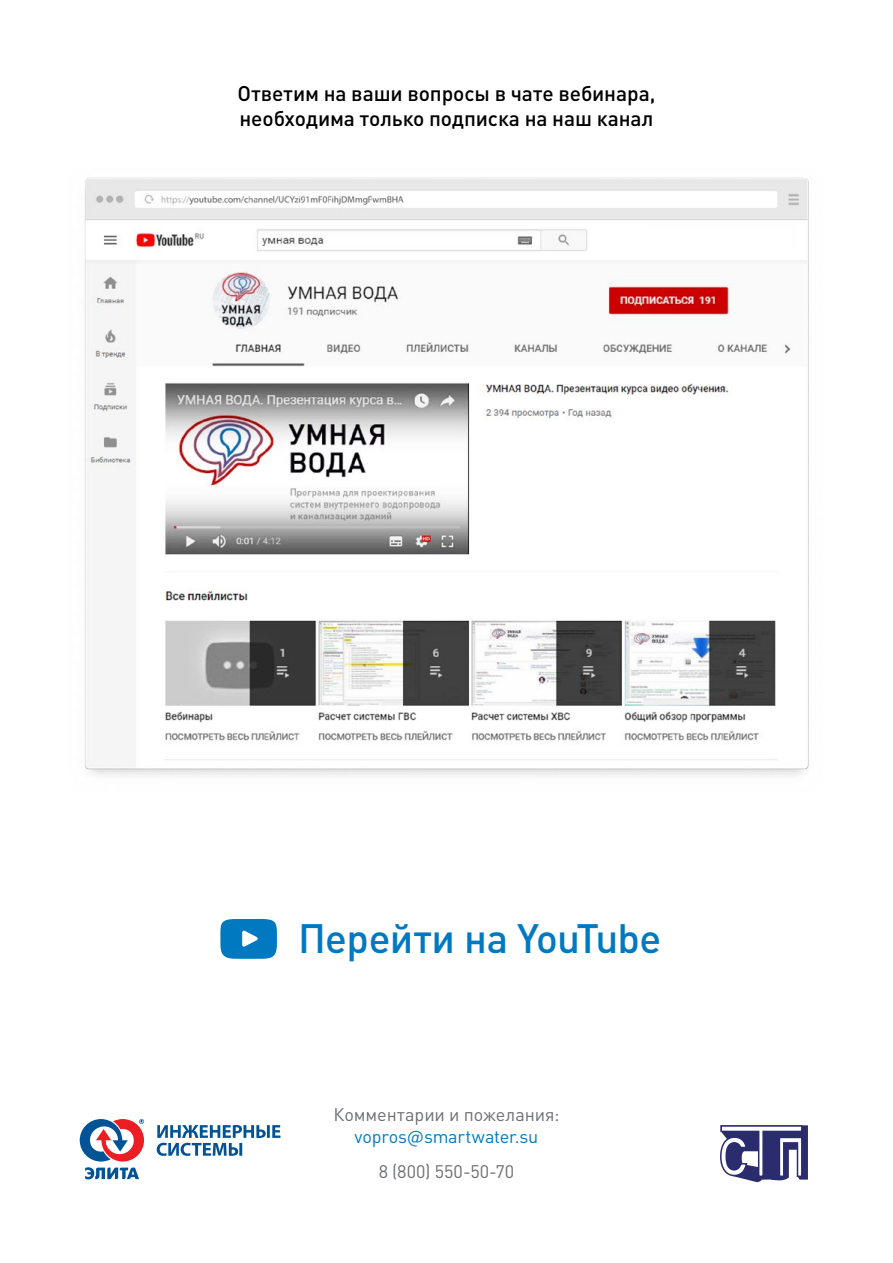
<style>
.page{position:relative;width:893px;height:1263px;background:#fff}
.page>*{position:absolute;margin:0;border:0;box-sizing:border-box;transform-origin:0 0}
.t1{font:500 40.5px "DIN Pro";letter-spacing:-.015em;color:#0079c1}
.t2{font:500 21px/25.2px "DIN Pro";letter-spacing:-.005em;color:#000}
.t3{font:18px "DIN Pro";letter-spacing:-.005em;color:#6d6e71}
.t4{font:18px "DIN Pro";letter-spacing:-.015em;color:#0079c1}
</style>
<div class="page">
<img style="left:84px;top:177px;width:725px;height:599px">
<svg style="left:720px;top:1125px;width:88px;height:57px"></svg>
<svg style="left:85px;top:1167px;width:54px;height:13px"></svg>
<svg style="left:80px;top:1119px;width:64px;height:42px"></svg>
<svg style="left:157px;top:1125px;width:123px;height:31px"></svg>
<svg style="left:220px;top:919px;width:57px;height:40px;background:#208ac8"></svg>
<p class="t2" style="left:238px;top:80px;width:419px">Ответим на ваши вопросы в чате вебинара, необходима только подписка на наш канал</p>
<h1 class="t1" style="left:298px;top:911px;width:365px">Перейти на YouTube</h1>
<p class="t3" style="left:334px;top:1103px;width:227px">Комментарии и пожелания:</p>
<p class="t4" style="left:355px;top:1124px;width:185px">vopros@smartwater.su</p>
<p class="t3" style="left:379px;top:1159px;width:137px">8 (800) 550-50-70</p>
</div>
